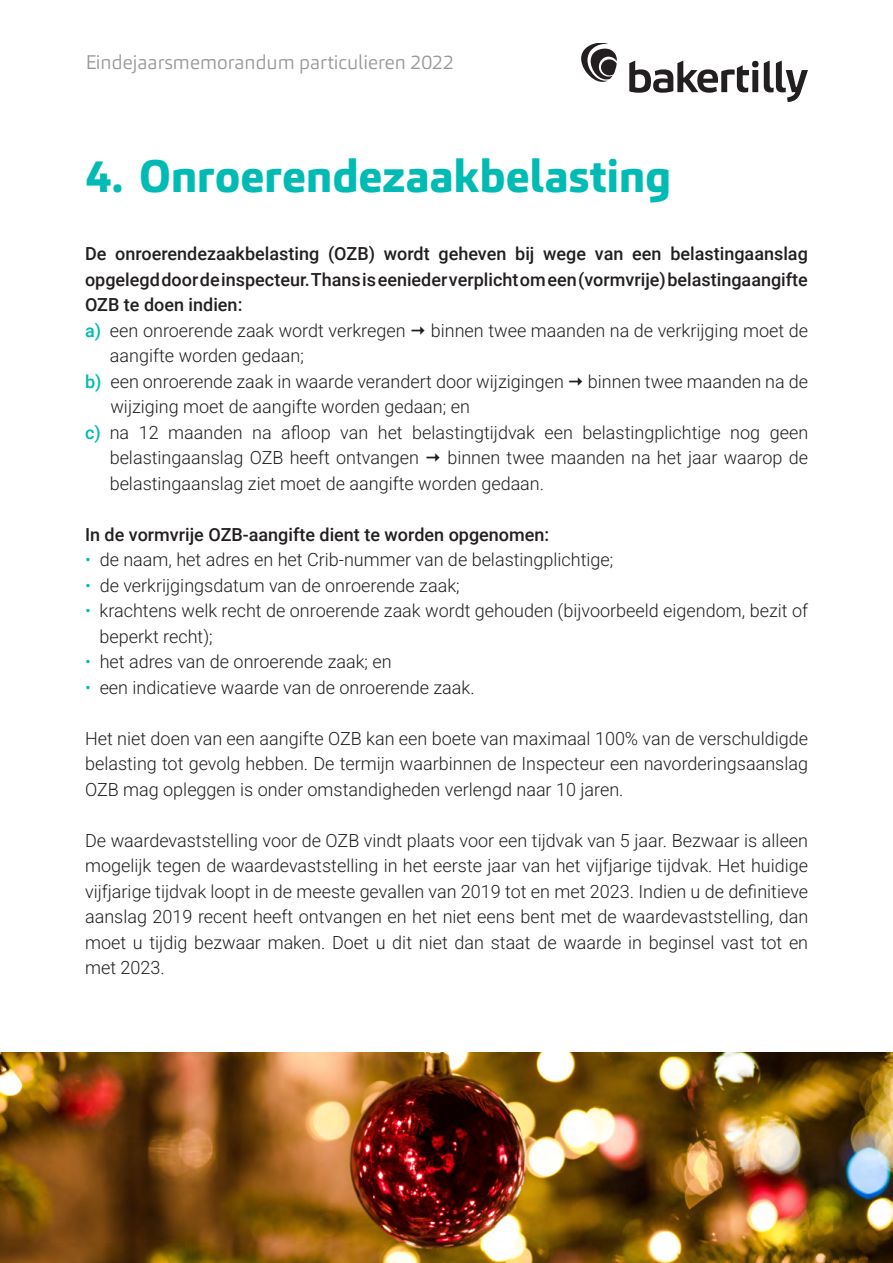
<style>
.page{position:relative;width:893px;height:1263px;background:#fff}
.page>*{position:absolute;margin:0;border:0;box-sizing:border-box;transform-origin:0 0}
.t1{font:800 45px "Carnac";letter-spacing:-.005em;color:#00bbb4}
.t2{font:300 19.5px "Carnac";color:#97989a}
.t3{font:18px/25.5px "Roboto";color:#231f20}
.t4{font:500 18px/25.5px "Roboto";color:#231f20}
.s1{color:#00bbb4}
.s2{font-weight:400}
.s3{font-weight:500;color:#00bbb4}
</style>
<div class="page">
<svg style="left:629px;top:61px;width:179px;height:41px"></svg>
<svg style="left:581px;top:43px;width:36px;height:39px"></svg>
<img style="left:0;top:1052px;width:893px;height:211px">
<p class="t2" style="left:85px;top:49px;width:370px">Eindejaarsmemorandum particulieren 2022</p>
<h1 class="t1" style="left:85px;top:147px;width:588px">4. Onroerendezaakbelasting</h1>
<p class="t4" style="left:85px;top:240px;width:724px">De onroerendezaakbelasting (OZB) wordt geheven bij wege van een belastingaanslag opgelegd door de inspecteur. Thans is eenieder verplicht om een (vormvrije) belastingaangifte OZB te doen indien:<br><span class="s1">a)</span> <span class="s2">een onroerende zaak wordt verkregen</span></p>
<p class="t3" style="left:431px;top:317px;width:379px">binnen twee maanden na de verkrijging moet de</p>
<p class="t3" style="left:85px;top:342px;width:480px;text-indent:25px">aangifte worden gedaan;<br><span class="s3">b)</span> een onroerende zaak in waarde verandert door wijzigingen</p>
<p class="t3" style="left:588px;top:368px;width:222px">binnen twee maanden na de</p>
<p class="t3" style="left:110px;top:393px;width:361px">wijziging moet de aangifte worden gedaan; en</p>
<p class="t3" style="left:85px;top:419px;width:725px"><span class="s3">c)</span> na 12 maanden na afloop van het belastingtijdvak een belastingplichtige nog geen</p>
<p class="t3" style="left:110px;top:444px;width:311px">belastingaanslag OZB heeft ontvangen</p>
<p class="t3" style="left:110px;top:444px;width:700px;text-indent:338px">binnen twee maanden na het jaar waarop de belastingaanslag ziet moet de aangifte worden gedaan.</p>
<p class="t4" style="left:85px;top:521px;width:466px">In de vormvrije OZB-aangifte dient te worden opgenomen:</p>
<p class="t3" style="left:85px;top:546px;width:530px"><span class="s1">•</span> de naam, het adres en het Crib-nummer van de belastingplichtige;</p>
<p class="t3" style="left:85px;top:572px;width:376px"><span class="s1">•</span> de verkrijgingsdatum van de onroerende zaak;</p>
<p class="t3" style="left:100px;top:597px;width:710px;text-indent:-15px"><span class="s1">•</span> krachtens welk recht de onroerende zaak wordt gehouden (bijvoorbeeld eigendom, bezit of beperkt recht);</p>
<p class="t3" style="left:85px;top:648px;width:308px"><span class="s1">•</span> het adres van de onroerende zaak; en</p>
<p class="t3" style="left:85px;top:674px;width:391px"><span class="s1">•</span> een indicatieve waarde van de onroerende zaak.</p>
<p class="t3" style="left:85px;top:725px;width:725px;text-align:justify">Het niet doen van een aangifte OZB kan een boete van maximaal 100% van de verschuldigde belasting tot gevolg hebben. De termijn waarbinnen de Inspecteur een navorderingsaanslag OZB mag opleggen is onder omstandigheden verlengd naar 10 jaren.</p>
<p class="t3" style="left:85px;top:827px;width:725px;text-align:justify">De waardevaststelling voor de OZB vindt plaats voor een tijdvak van 5 jaar. Bezwaar is alleen mogelijk tegen de waardevaststelling in het eerste jaar van het vijfjarige tijdvak. Het huidige vijfjarige tijdvak loopt in de meeste gevallen van 2019 tot en met 2023. Indien u de definitieve aanslag 2019 recent heeft ontvangen en het niet eens bent met de waardevaststelling, dan moet u tijdig bezwaar maken. Doet u dit niet dan staat de waarde in beginsel vast tot en met 2023.</p>
</div>
